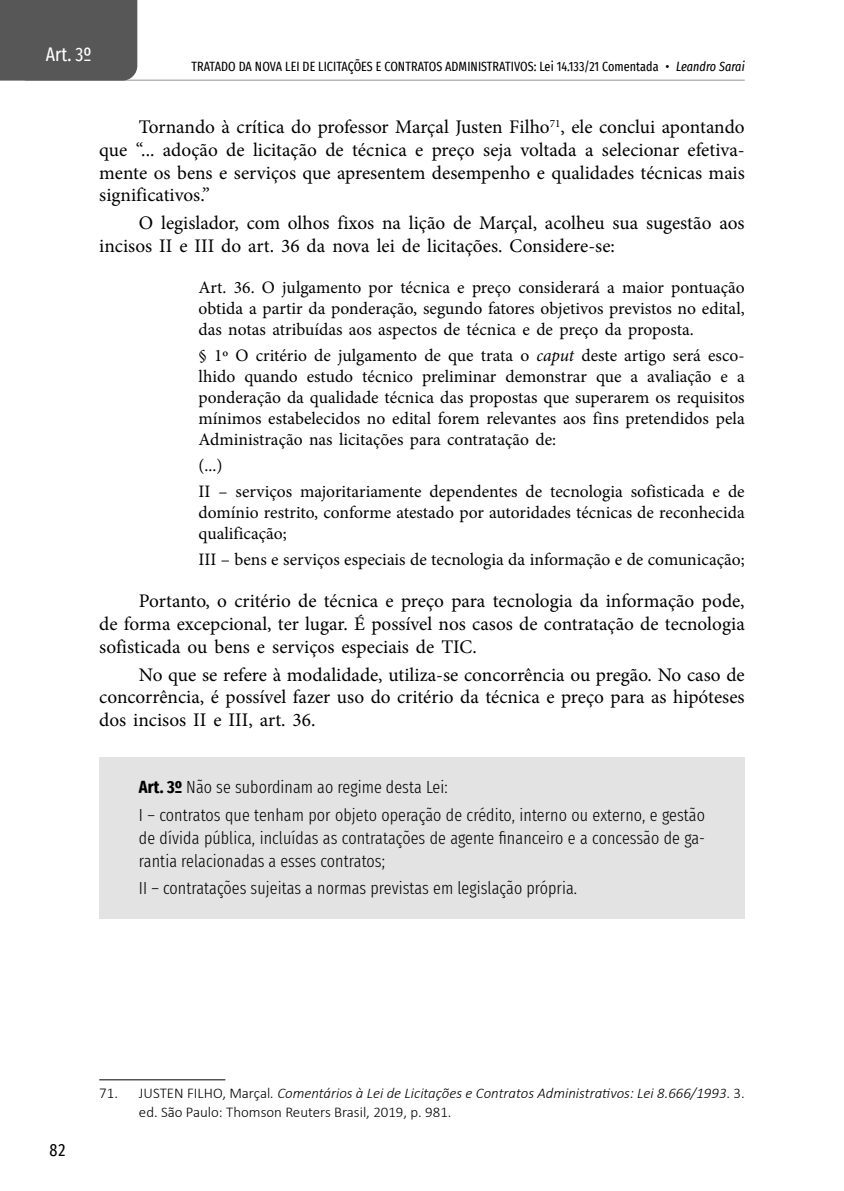
<style>
.page{position:relative;width:844px;height:1191px;background:#fff}
.page>*{position:absolute;margin:0;border:0;box-sizing:border-box;transform-origin:0 0}
.t{font:19.25px/22.8px "Minion Pro";color:#000;text-align:justify}
.t1{font:extra-condensed 19.25px "Fira Sans";color:#fff}
.cita_meio{font:17.5px/21px "Minion Pro";color:#000;text-align:justify}
.cita_abre{font:17.5px/21px "Minion Pro";color:#000;text-align:justify}
.art_meio{font:300 extra-condensed 17.5px/22.8px "Fira Sans";letter-spacing:.005em;color:#000;text-align:justify}
.cita_fecha{font:17.5px "Minion Pro";color:#000}
.art_fecha{font:300 extra-condensed 17.5px "Fira Sans";letter-spacing:.005em;color:#000}
.art_abre{font:300 extra-condensed 17.5px "Fira Sans";letter-spacing:.005em;color:#000}
.t2{font:extra-condensed 17.5px "Fira Sans";color:#000}
.t3{font:300 14.88px/18.4px "Calibri";color:#000}
.t4{font:extra-condensed 13.12px "Fira Sans";letter-spacing:.005em;color:#000}
.s1{font-style:italic}
.s2{font-weight:700}
</style>
<div class="page">
<hr style="left:25px;top:80px;width:719px;height:1px;background:#929292">
<div style="left:99px;top:757px;width:645px;height:61px;background:#e3e3e3"></div>
<div style="left:99px;top:785px;width:645px;height:106px;background:#e3e3e3"></div>
<div style="left:99px;top:858px;width:645px;height:61px;background:#e3e3e3"></div>
<hr style="left:99px;top:1079px;width:126px;height:1px;background:#000">
<div style="left:0;top:0;width:137px;height:81px;background:#575757"></div>
<p class="t1" style="left:46px;top:40px;width:47px">Art. 3º</p>
<p class="t4" style="left:191px;top:57px;width:554px">TRATADO DA NOVA LEI DE LICITAÇÕES E CONTRATOS ADMINISTRATIVOS: Lei 14.133/21 Comentada • <span class="s1">Leandro Sarai</span></p>
<p class="t" style="left:99px;top:116px;width:646px;text-indent:40px">Tornando à crítica do professor Marçal Justen Filho<sup>71</sup>, ele conclui apontando que “... adoção de licitação de técnica e preço seja voltada a selecionar efetiva&shy;mente os bens e serviços que apresentem desempenho e qualidades técnicas mais significativos.”</p>
<p class="t" style="left:99px;top:212px;width:646px;text-indent:40px">O legislador, com olhos fixos na lição de Marçal, acolheu sua sugestão aos incisos II e III do art. 36 da nova lei de licitações. Considere-se:</p>
<p class="cita_abre" style="left:198px;top:277px;width:547px">Art. 36. O julgamento por técnica e preço considerará a maior pontuação obtida a partir da ponderação, segundo fatores objetivos previstos no edital, das notas atribuídas aos aspectos de técnica e de preço da proposta.</p>
<p class="cita_meio" style="left:198px;top:345px;width:547px">§ 1º O critério de julgamento de que trata o <span class="s1">caput</span> deste artigo será esco&shy;lhido quando estudo técnico preliminar demonstrar que a avaliação e a ponderação da qualidade técnica das propostas que superarem os requisitos mínimos estabelecidos no edital forem relevantes aos fins pretendidos pela Administração nas licitações para contratação de:</p>
<p class="cita_meio" style="left:198px;top:454px;width:26px">(...)</p>
<p class="cita_meio" style="left:198px;top:480px;width:547px">II – serviços majoritariamente dependentes de tecnologia sofisticada e de domínio restrito, conforme atestado por autoridades técnicas de reconhecida qualificação;</p>
<p class="cita_fecha" style="left:198px;top:547px;width:547px">III – bens e serviços especiais de tecnologia da informação e de comunicação;</p>
<p class="t" style="left:99px;top:590px;width:646px;text-indent:40px">Portanto, o critério de técnica e preço para tecnologia da informação pode, de forma excepcional, ter lugar. É possível nos casos de contratação de tecnologia sofisticada ou bens e serviços especiais de TIC.</p>
<p class="t" style="left:99px;top:663px;width:646px;text-indent:40px">No que se refere à modalidade, utiliza-se concorrência ou pregão. No caso de concorrência, é possível fazer uso do critério da técnica e preço para as hipóteses dos incisos II e III, art. 36.</p>
<p class="art_abre" style="left:139px;top:775px;width:310px"><span class="s2">Art. 3º</span> Não se subordinam ao regime desta Lei:</p>
<p class="art_meio" style="left:139px;top:803px;width:567px">I – contratos que tenham por objeto operação de crédito, interno ou externo, e gestão de dívida pública, incluídas as contratações de agente financeiro e a concessão de ga&shy;rantia relacionadas a esses contratos;</p>
<p class="art_fecha" style="left:139px;top:876px;width:439px">II – contratações sujeitas a normas previstas em legislação própria.</p>
<p class="t2" style="left:50px;top:1137px;width:17px">82</p>
<p class="t3" style="left:139px;top:1083px;width:607px;text-indent:-40px">71. JUSTEN FILHO, Marçal<span class="s1">. Comentários à Lei de Licitações e Contratos Administrativos: Lei 8.666/1993</span>. 3. ed. São Paulo: Thomson Reuters Brasil, 2019, p. 981.</p>
</div>
